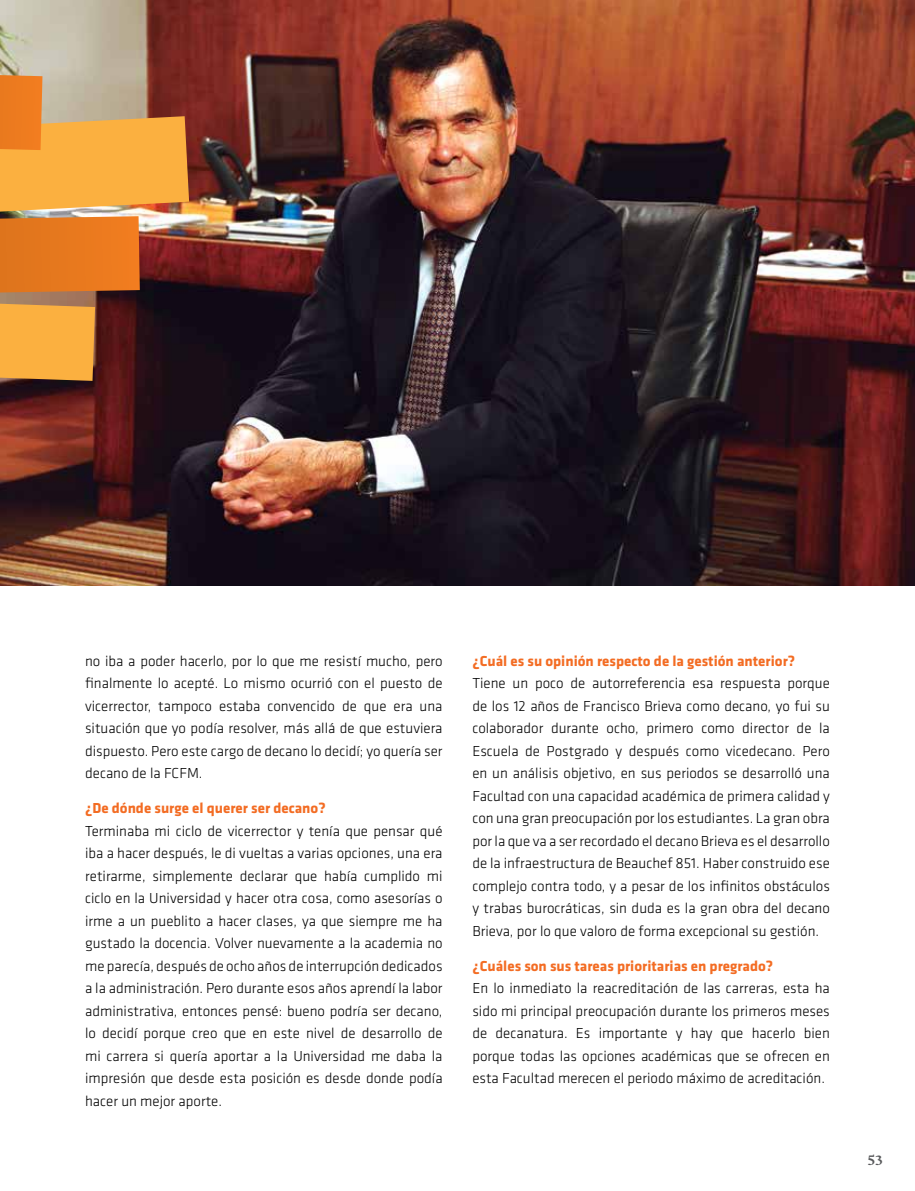
<style>
.page{position:relative;width:915px;height:1191px;background:#fff}
.page>*{position:absolute;margin:0;border:0;box-sizing:border-box;transform-origin:0 0}
.t1{font:300 15px/22.5px "Klavika";color:#000;text-align:justify}
.t2{font:700 15px "Klavika";color:#f36c23}
.t3{font:600 15px "Prensa";color:#58595b}
</style>
<div class="page">
<img style="left:0;top:0;width:914px;height:585px">
<svg style="left:0;top:66px;width:189px;height:315px;background:#c4803f"></svg>
<p class="t1" style="left:85px;top:649px;width:359px">no iba a poder hacerlo, por lo que me resistí mucho, pero finalmente lo acepté. Lo mismo ocurrió con el puesto de vicerrector, tampoco estaba convencido de que era una situación que yo podía resolver, más allá de que estuviera dispuesto. Pero este cargo de decano lo decidí; yo quería ser decano de la FCFM.</p>
<p class="t2" style="left:85px;top:800px;width:242px">¿De dónde surge el querer ser decano?</p>
<p class="t1" style="left:85px;top:820px;width:359px">Terminaba mi ciclo de vicerrector y tenía que pensar qué iba a hacer después, le di vueltas a varias opciones, una era retirarme, simplemente declarar que había cumplido mi ciclo en la Universidad y hacer otra cosa, como asesorías o irme a un pueblito a hacer clases, ya que siempre me ha gustado la docencia. Volver nuevamente a la academia no me parecía, después de ocho años de interrupción dedicados a la administración. Pero durante esos años aprendí la labor administrativa, entonces pensé: bueno podría ser decano, lo decidí porque creo que en este nivel de desarrollo de mi carrera si quería aportar a la Universidad me daba la impresión que desde esta posición es desde donde podía hacer un mejor aporte.</p>
<p class="t2" style="left:472px;top:652px;width:324px">¿Cuál es su opinión respecto de la gestión anterior?</p>
<p class="t1" style="left:472px;top:672px;width:359px">Tiene un poco de autorreferencia esa respuesta porque de los 12 años de Francisco Brieva como decano, yo fui su colaborador durante ocho, primero como director de la Escuela de Postgrado y después como vicedecano. Pero en un análisis objetivo, en sus periodos se desarrolló una Facultad con una capacidad académica de primera calidad y con una gran preocupación por los estudiantes. La gran obra por la que va a ser recordado el decano Brieva es el desarrollo de la infraestructura de Beauchef 851. Haber construido ese complejo contra todo, y a pesar de los infinitos obstáculos y trabas burocráticas, sin duda es la gran obra del decano Brieva, por lo que valoro de forma excepcional su gestión.</p>
<p class="t2" style="left:472px;top:957px;width:302px">¿Cuáles son sus tareas prioritarias en pregrado?</p>
<p class="t1" style="left:472px;top:977px;width:359px">En lo inmediato la reacreditación de las carreras, esta ha sido mi principal preocupación durante los primeros meses de decanatura. Es importante y hay que hacerlo bien porque todas las opciones académicas que se ofrecen en esta Facultad merecen el periodo máximo de acreditación.</p>
<p class="t3" style="left:867px;top:1148px;width:17px">53</p>
</div>
